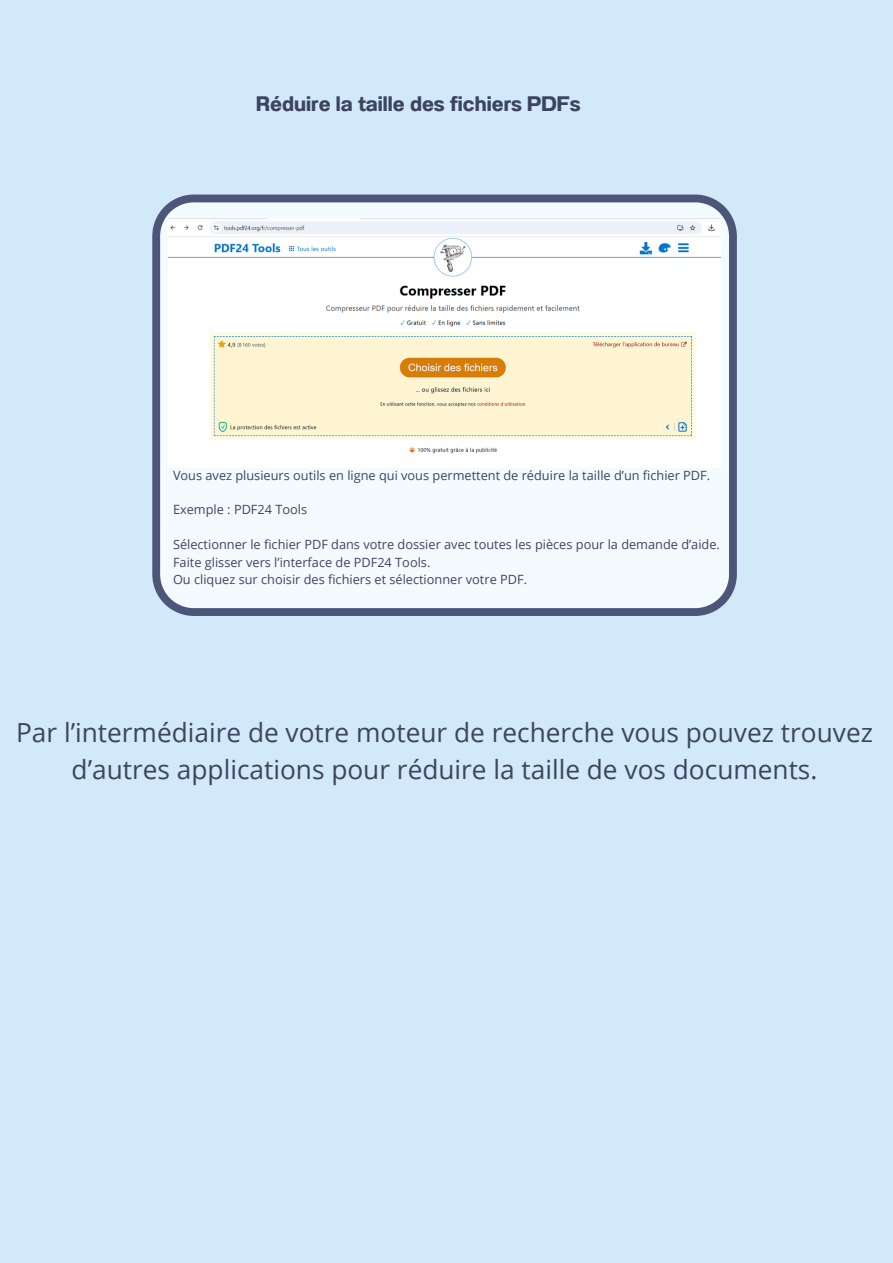
<style>
.page{position:relative;width:893px;height:1263px;background:#d1e9f8}
.page>*{position:absolute;margin:0;border:0;box-sizing:border-box;transform-origin:0 0}
.t1{font:26.25px/36.6px "Open Sans";color:#3d4462;text-align:center}
.t2{font:700 21px "Anantason";color:#3d4462}
.t3{font:12.75px "Open Sans";color:#3d4462}
</style>
<div class="page">
<svg style="left:152px;top:194px;width:585px;height:422px;background:#dce3ec"></svg>
<img style="left:169px;top:219px;width:551px;height:248px">
<h2 class="t2" style="left:256px;top:92px;width:326px">Réduire la taille des fichiers PDFs</h2>
<p class="t3" style="left:173px;top:466px;width:539px">Vous avez plusieurs outils en ligne qui vous permettent de réduire la taille d’un fichier PDF.</p>
<p class="t3" style="left:173px;top:501px;width:136px">Exemple : PDF24 Tools</p>
<p class="t3" style="left:173px;top:536px;width:548px">Sélectionner le fichier PDF dans votre dossier avec toutes les pièces pour la demande d’aide.</p>
<p class="t3" style="left:173px;top:553px;width:259px">Faite glisser vers l’interface de PDF24 Tools.</p>
<p class="t3" style="left:173px;top:570px;width:355px">Ou cliquez sur choisir des fichiers et sélectionner votre PDF.</p>
<p class="t1" style="left:16px;top:714px;width:858px">Par l’intermédiaire de votre moteur de recherche vous pouvez trouvez d’autres applications pour réduire la taille de vos documents.</p>
</div>
